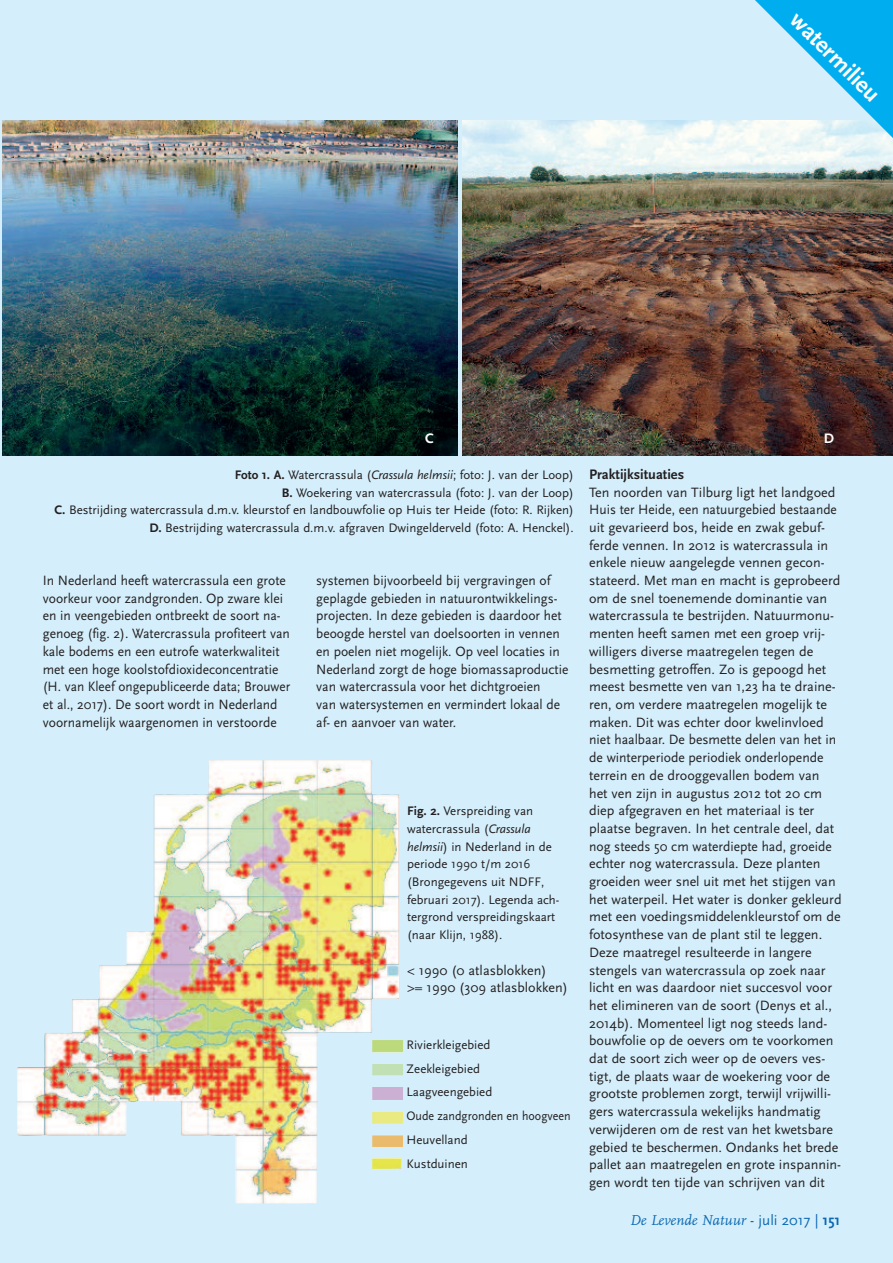
<style>
.page{position:relative;width:893px;height:1263px;background:#d4effb}
.page>*{position:absolute;margin:0;border:0;box-sizing:border-box;transform-origin:0 0}
.t1{font:700 24px "Scala Sans";color:#fff}
.t2{font:italic 15px "FF Scala";color:#0c68b2}
.t3{font:700 14.4px "Scala Sans";color:#231f20}
.t4{font:700 14.4px "Scala Sans";color:#fff}
.t5{font:14.1px/17.7px "Scala Sans";color:#231f20}
.t6{font:14.1px/17.7px "Scala Sans";color:#231f20;scale:.96 1}
.t7{font:12.9px/17.7px "Scala Sans";color:#231f20}
.s1{font-weight:700}
.s2{font-style:italic}
.s3{font-family:"Scala Sans";font-style:normal}
.s4{font-family:"Scala Sans";font-weight:700;font-style:normal}
</style>
<div class="page">
<img style="left:3px;top:120px;width:454px;height:335px">
<img style="left:463px;top:120px;width:430px;height:335px">
<svg style="left:734px;top:0;width:159px;height:159px"></svg>
<img style="left:17px;top:760px;width:382px;height:444px">
<img style="left:387px;top:966px;width:12px;height:32px">
<img style="left:372px;top:1040px;width:31px;height:129px">
<h1 class="t1" style="left:804px;top:5px;width:118px;rotate:45deg">watermilieu</h1>
<p class="t4" style="left:425px;top:430px;width:10px">C</p>
<p class="t4" style="left:824px;top:430px;width:12px">D</p>
<p class="t7" style="left:55px;top:465px;width:521px;text-align:right"><span class="s1">Foto 1. A.</span> Watercrassula (<span class="s2">Crassula helmsii</span>; foto: J. van der Loop)<br><span class="s1">B.</span> Woekering van watercrassula (foto: J. van der Loop)<br><span class="s1">C.</span> Bestrijding watercrassula d.m.v. kleurstof en landbouwfolie op Huis ter Heide (foto: R. Rijken)<br><span class="s1">D.</span> Bestrijding watercrassula d.m.v. afgraven Dwingelderveld (foto: A. Henckel).</p>
<p class="t6" style="left:43px;top:571px;width:259px">In Nederland heeft watercrassula een grote voorkeur voor zandgronden. Op zware klei en in veengebieden ontbreekt de soort na&shy;genoeg (fig. 2). Watercrassula profiteert van kale bodems en een eutrofe waterkwaliteit met een hoge koolstofdioxideconcentratie (H. van Kleef ongepubliceerde data; Brouwer et al., 2017). De soort wordt in Nederland voornamelijk waargenomen in verstoorde</p>
<p class="t6" style="left:316px;top:571px;width:264px">systemen bijvoorbeeld bij vergravingen of geplagde gebieden in natuurontwikkelings&shy;projecten. In deze gebieden is daardoor het beoogde herstel van doelsoorten in vennen en poelen niet mogelijk. Op veel locaties in Nederland zorgt de hoge biomassaproductie van watercrassula voor het dichtgroeien<br>van watersystemen en vermindert lokaal de af- en aanvoer van water.</p>
<p class="t7" style="left:407px;top:802px;width:154px"><span class="s1">Fig. 2.</span> Verspreiding van watercrassula (<span class="s2">Crassula helmsii</span>) in Nederland in de periode 1990 t/m 2016 (Brongegevens uit NDFF, februari 2017). Legenda ach&shy;tergrond verspreidingskaart (naar Klijn, 1988).</p>
<p class="t5" style="left:407px;top:961px;width:162px">&lt; 1990 (0 atlasblokken)<br>&gt;= 1990 (309 atlasblokken)</p>
<p class="t7" style="left:406px;top:1033px;width:166px;line-height:23.7px">Rivierkleigebied<br>Zeekleigebied<br>Laagveengebied<br>Oude zandgronden en hoogveen<br>Heuvelland<br>Kustduinen</p>
<p class="t3" style="left:589px;top:465px;width:97px">Praktijksituaties</p>
<p class="t5" style="left:589px;top:483px;width:254px">Ten noorden van Tilburg ligt het landgoed Huis ter Heide, een natuurgebied bestaande uit gevarieerd bos, heide en zwak gebuf&shy;ferde vennen. In 2012 is watercrassula in enkele nieuw aangelegde vennen gecon&shy;stateerd. Met man en macht is geprobeerd om de snel toenemende dominantie van watercrassula te bestrijden. Natuurmonu&shy;menten heeft samen met een groep vrij&shy;willigers diverse maatregelen tegen de besmetting getroffen. Zo is gepoogd het meest besmette ven van 1,23 ha te draine&shy;ren, om verdere maatregelen mogelijk te maken. Dit was echter door kwelinvloed niet haalbaar. De besmette delen van het in de winterperiode periodiek onderlopende terrein en de drooggevallen bodem van<br>het ven zijn in augustus 2012 tot 20 cm diep afgegraven en het materiaal is ter plaatse begraven. In het centrale deel, dat nog steeds 50 cm waterdiepte had, groeide echter nog watercrassula. Deze planten groeiden weer snel uit met het stijgen van het waterpeil. Het water is donker gekleurd met een voedingsmiddelenkleurstof om de fotosynthese van de plant stil te leggen.<br>Deze maatregel resulteerde in langere stengels van watercrassula op zoek naar licht en was daardoor niet succesvol voor het elimineren van de soort (Denys et al., 2014b). Momenteel ligt nog steeds land&shy;bouwfolie op de oevers om te voorkomen dat de soort zich weer op de oevers ves&shy;tigt, de plaats waar de woekering voor de grootste problemen zorgt, terwijl vrijwilli&shy;gers watercrassula wekelijks handmatig verwijderen om de rest van het kwetsbare gebied te beschermen. Ondanks het brede pallet aan maatregelen en grote inspannin&shy;gen wordt ten tijde van schrijven van dit</p>
<p class="t2" style="left:630px;top:1211px;width:212px">De Levende Natuur <span class="s3">- juli 2017 |</span> <span class="s4">151</span></p>
</div>
